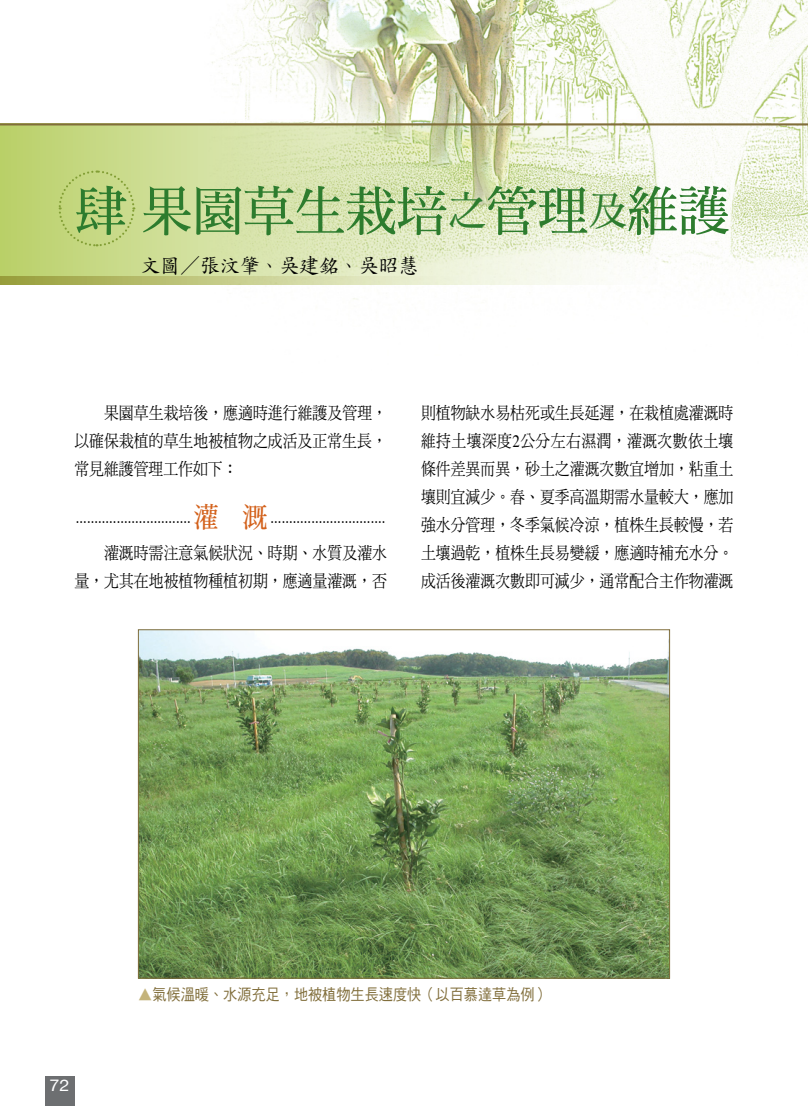
<style>
.page{position:relative;width:808px;height:1106px;background:#fff}
.page>*{position:absolute;margin:0;border:0;box-sizing:border-box;transform-origin:0 0}
.凸6{font:53.4px "DF Ming Std W7";color:#2d7c2e}
.t1{font:21px "DF Kai Shu Std W5";letter-spacing:-.015em;color:#000;scale:.96 1}
.內文{font:17.25px/28px "DF Ming Std W5";letter-spacing:.005em;color:#000;text-align:justify;scale:.86 1}
.中標{font:17.25px "Times";color:#000;scale:.86 1}
.t2{font:16.2px "Helvetica Neue";color:#fff;scale:1.11 1}
.圖說{font:15.75px "DF Hei Std W5";color:#816e3b;scale:.9 1}
.s1{font-size:40.5px}
.s2{font-family:"DF Ming Std W7";font-size:28.5px;color:#d3611b}
.s3{font-family:"Times"}
.s4{color:#c4b37b}
</style>
<div class="page">
<div style="left:45px;top:1076px;width:29px;height:30px;background:#6d6f71"></div>
<img style="left:211px;top:0;width:597px;height:299px">
<svg style="left:0;top:125px;width:733px;height:160px"></svg>
<svg style="left:0;top:276px;width:510px;height:9px;background:#c9cf94"></svg>
<hr style="left:0;top:123px;width:808px;height:2px;background:#816e3b">
<svg style="left:57px;top:169px;width:79px;height:78px;background:#c4d681"></svg>
<img style="left:140px;top:631px;width:528px;height:345px">
<p class="凸6" style="left:74px;top:182px;width:657px">肆果園草生栽培<span class="s1">之</span>管理<span class="s1">及</span>維護</p>
<p class="t1" style="left:140px;top:254px;width:291px">文圖／張汶肇、吳建銘、吳昭慧</p>
<p class="內文" style="left:74px;top:398px;width:365px;text-indent:30px">果園草生栽培後，應適時進行維護及管理，以確保栽植的草生地被植物之成活及正常生長，常見維護管理工作如下：</p>
<p class="中標" style="left:76px;top:501px;width:361px">............................... <span class="s2">灌 溉</span> ...............................</p>
<p class="內文" style="left:74px;top:539px;width:365px;text-align:right">灌溉時需注意氣候狀況、時期、水質及灌水<br>量，尤其在地被植物種植初期，應適量灌溉，否</p>
<p class="內文" style="left:421px;top:398px;width:365px">則植物缺水易枯死或生長延遲，在栽植處灌溉時維持土壤深度<span class="s3">2</span>公分左右濕潤，灌溉次數依土壤條件差異而異，砂土之灌溉次數宜增加，粘重土壤則宜減少。春、夏季高溫期需水量較大，應加強水分管理，冬季氣候冷涼，植株生長較慢，若土壤過乾，植株生長易變緩，應適時補充水分。成活後灌溉次數即可減少，通常配合主作物灌溉</p>
<p class="t2" style="left:50px;top:1075px;width:20px">72</p>
<p class="圖說" style="left:138px;top:986px;width:458px"><span class="s4">▲</span>氣候溫暖、水源充足，地被植物生長速度快（以百慕達草為例）</p>
</div>
